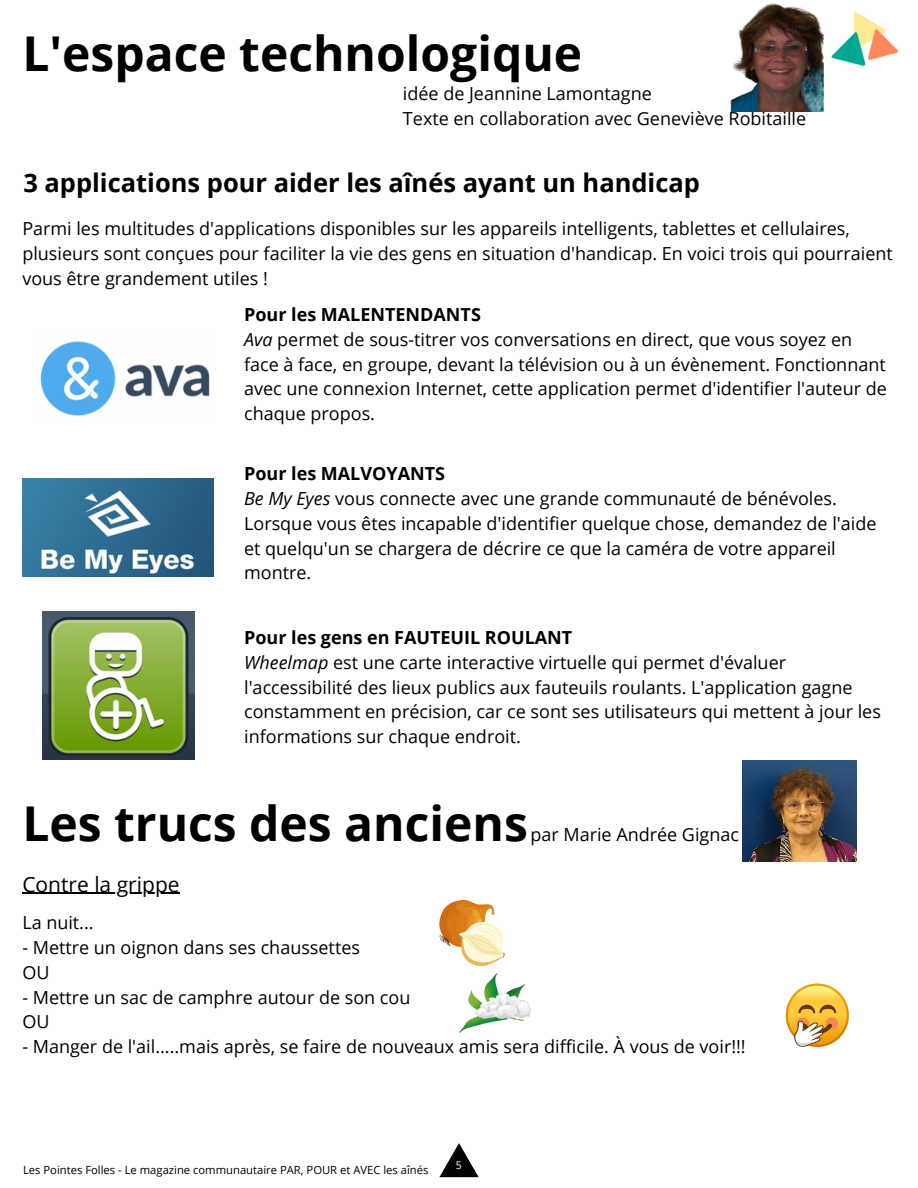
<style>
.page{position:relative;width:918px;height:1188px;background:#fff}
.page>*{position:absolute;margin:0;border:0;box-sizing:border-box;transform-origin:0 0}
.t1{font:700 48px "Open Sans";color:#000}
.t2{font:700 25.5px "Open Sans";color:#000}
.t3{font:21px "Open Sans";color:#000}
.t4{font:18px/24.8px "Open Sans";color:#000}
.t5{font:700 18px "Open Sans";color:#000}
.t6{font:11.25px "Open Sans";color:#000}
.t7{font:10.5px "Open Sans";color:#fff}
.s1{font-style:italic}
</style>
<div class="page">
<img style="left:831px;top:12px;width:68px;height:55px">
<svg style="left:439px;top:1143px;width:40px;height:34px"></svg>
<img style="left:40px;top:341px;width:170px;height:75px">
<img style="left:22px;top:478px;width:192px;height:98px">
<img style="left:42px;top:611px;width:152px;height:149px">
<svg style="left:786px;top:984px;width:63px;height:63px"></svg>
<img style="left:439px;top:900px;width:66px;height:65px">
<img style="left:459px;top:973px;width:72px;height:60px">
<img style="left:730px;top:3px;width:94px;height:108px">
<img style="left:742px;top:760px;width:114px;height:101px">
<hr style="left:22px;top:893px;width:158px;height:1px;background:#000">
<p class="t1" style="left:22px;top:20px;width:561px">L'espace technologique</p>
<p class="t4" style="left:403px;top:80px;width:250px">idée de Jeannine Lamontagne</p>
<p class="t4" style="left:403px;top:105px;width:405px">Texte en collaboration avec Geneviève Robitaille</p>
<p class="t2" style="left:23px;top:165px;width:678px">3 applications pour aider les aînés ayant un handicap</p>
<p class="t4" style="left:22px;top:216px;width:872px">Parmi les multitudes d'applications disponibles sur les appareils intelligents, tablettes et cellulaires, plusieurs sont conçues pour faciliter la vie des gens en situation d'handicap. En voici trois qui pourraient vous être grandement utiles !</p>
<p class="t5" style="left:244px;top:302px;width:238px">Pour les MALENTENDANTS</p>
<p class="t4" style="left:244px;top:327px;width:644px"><span class="s1">Ava</span> permet de sous-titrer vos conversations en direct, que vous soyez en face à face, en groupe, devant la télévision ou à un évènement. Fonctionnant avec une connexion Internet, cette application permet d'identifier l'auteur de chaque propos.</p>
<p class="t5" style="left:244px;top:461px;width:202px">Pour les MALVOYANTS</p>
<p class="t4" style="left:244px;top:486px;width:634px"><span class="s1">Be My Eyes</span> vous connecte avec une grande communauté de bénévoles.<br>Lorsque vous êtes incapable d'identifier quelque chose, demandez de l'aide et quelqu'un se chargera de décrire ce que la caméra de votre appareil montre.</p>
<p class="t5" style="left:244px;top:625px;width:330px">Pour les gens en FAUTEUIL ROULANT</p>
<p class="t4" style="left:244px;top:650px;width:638px"><span class="s1">Wheelmap</span> est une carte interactive virtuelle qui permet d'évaluer l'accessibilité des lieux publics aux fauteuils roulants. L'application gagne constamment en précision, car ce sont ses utilisateurs qui mettent à jour les informations sur chaque endroit.</p>
<p class="t1" style="left:22px;top:790px;width:507px">Les trucs des anciens</p>
<p class="t4" style="left:530px;top:822px;width:210px">par Marie Andrée Gignac</p>
<p class="t3" style="left:22px;top:869px;width:159px">Contre la grippe</p>
<p class="t4" style="left:22px;top:910px;width:73px">La nuit...</p>
<p class="t4" style="left:22px;top:935px;width:339px">- Mettre un oignon dans ses chaussettes</p>
<p class="t4" style="left:22px;top:959px;width:29px">OU</p>
<p class="t4" style="left:22px;top:984px;width:390px">- Mettre un sac de camphre autour de son cou</p>
<p class="t4" style="left:22px;top:1009px;width:29px">OU</p>
<p class="t4" style="left:22px;top:1034px;width:725px">- Manger de l'ail.....mais après, se faire de nouveaux amis sera difficile. À vous de voir!!!</p>
<p class="t6" style="left:23px;top:1162px;width:407px">Les Pointes Folles - Le magazine communautaire PAR, POUR et AVEC les aînés</p>
<p class="t7" style="left:456px;top:1158px;width:7px">5</p>
</div>
